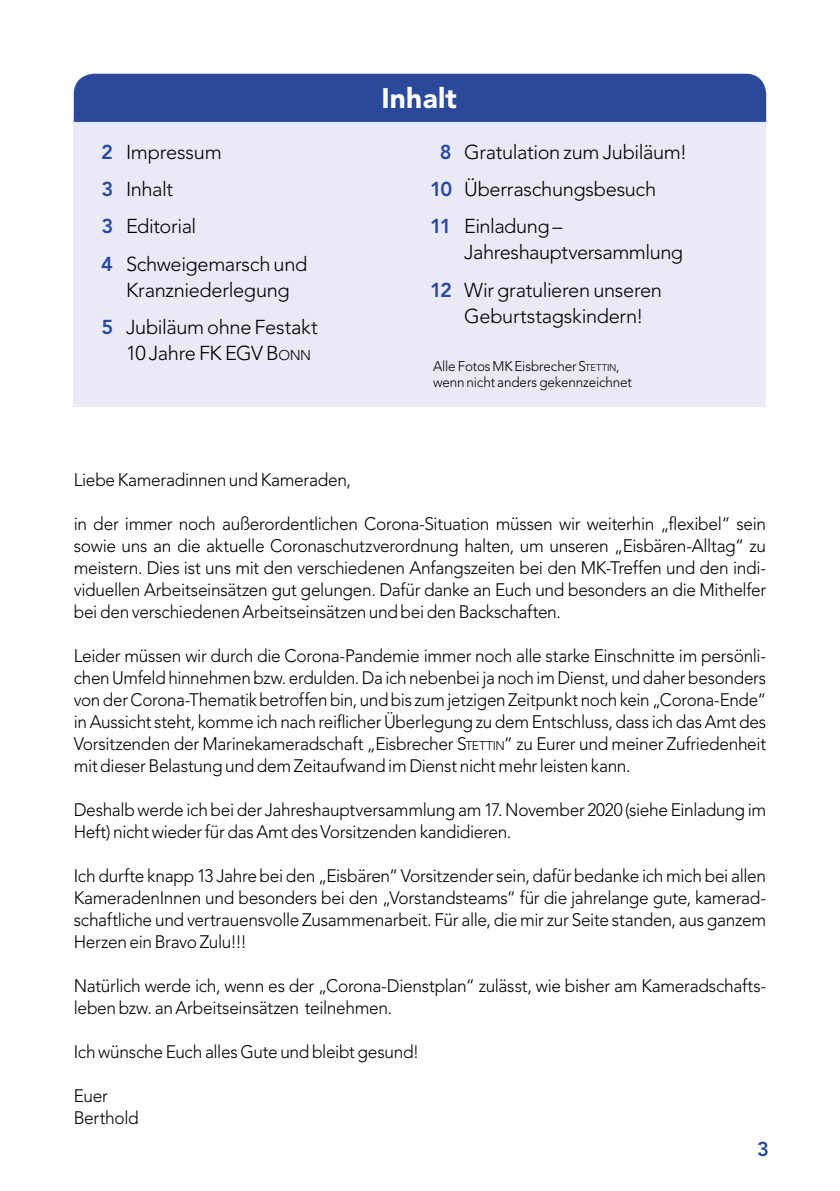
<style>
.page{position:relative;width:840px;height:1191px;background:#fff}
.page>*{position:absolute;margin:0;border:0;box-sizing:border-box;transform-origin:0 0}
.t1{font:900 28px "Avenir";letter-spacing:.01em;color:#fff}
.t2{font:300 20px/37.4px "Avenir";letter-spacing:-.02em;color:#000}
.t3{font:800 20px "Avenir";color:#2a499a}
.t4{font:300 18px/22px "Avenir";letter-spacing:-.02em;color:#000;text-align:justify;scale:.96 1}
.t5{font:300 14px/16px "Avenir";letter-spacing:-.01em;color:#000;scale:.96 1}
.s1{font-weight:800;color:#2a499a}
.s2{font-style:inherit}
.s3{font-size:14px}
.s4{font-size:9.8px}
.s5{font-size:12.6px}
</style>
<div class="page">
<div style="left:74px;top:118px;width:691px;height:289px;background:#eaeaf6"></div>
<div style="left:74px;top:74px;width:691px;height:48px;background:#2a499a"></div>
<p class="t2" style="left:101px;top:133px;width:208px"><span class="s1">2</span> Impressum<br><span class="s1">3</span> Inhalt<br><span class="s1">3</span> Editorial<br><span class="s1">4</span> Schweigemarsch und</p>
<p class="t2" style="left:102px;top:271px;width:217px;text-align:center">Kranzniederlegung<br><span class="s1">5</span> Jubiläum ohne Festakt</p>
<p class="t2" style="left:126px;top:334px;width:186px">10 Jahre FK EGV <span class="s2">B</span><span class="s3">ONN</span></p>
<h1 class="t1" style="left:381px;top:82px;width:77px">Inhalt</h1>
<p class="t2" style="left:430px;top:133px;width:258px;text-indent:10px"><span class="s1">8</span> Gratulation zum Jubiläum!<br><span class="s1">10</span> Überraschungsbesuch<br><span class="s1">11</span> Einladung –</p>
<p class="t2" style="left:430px;top:234px;width:254px;text-indent:34px">Jahreshauptversammlung<br><span class="s1">12</span> Wir gratulieren unseren</p>
<p class="t2" style="left:464px;top:297px;width:181px">Geburtstagskindern!</p>
<p class="t5" style="left:433px;top:358px;width:209px">Alle Fotos MK Eisbrecher <span class="s2">S</span><span class="s4">TETTIN</span>, wenn nicht anders gekennzeichnet</p>
<p class="t4" style="left:74px;top:469px;width:290px">Liebe Kameradinnen und Kameraden,</p>
<p class="t4" style="left:74px;top:513px;width:722px">in der immer noch außerordentlichen Corona-Situation müssen wir weiterhin „flexibel“ sein sowie uns an die aktuelle Coronaschutzverordnung halten, um unseren „Eisbären-Alltag“ zu meistern. Dies ist uns mit den verschiedenen Anfangszeiten bei den MK-Treffen und den indi&shy;viduellen Arbeitseinsätzen gut gelungen. Dafür danke an Euch und besonders an die Mithelfer bei den verschiedenen Arbeitseinsätzen und bei den Backschaften.</p>
<p class="t4" style="left:74px;top:645px;width:722px">Leider müssen wir durch die Corona-Pandemie immer noch alle starke Einschnitte im persönli&shy;chen Umfeld hinnehmen bzw. erdulden. Da ich nebenbei ja noch im Dienst, und daher besonders von der Corona-Thematik betroffen bin, und bis zum jetzigen Zeitpunkt noch kein „Corona-Ende“ in Aussicht steht, komme ich nach reiflicher Überlegung zu dem Entschluss, dass ich das Amt des Vorsitzenden der Marinekameradschaft „Eisbrecher <span class="s2">S</span><span class="s5">TETTIN</span>“ zu Eurer und meiner Zufriedenheit mit dieser Belastung und dem Zeitaufwand im Dienst nicht mehr leisten kann.</p>
<p class="t4" style="left:74px;top:799px;width:722px">Deshalb werde ich bei der Jahreshauptversammlung am 17. November 2020 (siehe Einladung im<br>Heft) nicht wieder für das Amt des Vorsitzenden kandidieren.</p>
<p class="t4" style="left:74px;top:865px;width:722px">Ich durfte knapp 13 Jahre bei den „Eisbären“ Vorsitzender sein, dafür bedanke ich mich bei allen KameradenInnen und besonders bei den „Vorstandsteams“ für die jahrelange gute, kamerad&shy;schaftliche und vertrauensvolle Zusammenarbeit. Für alle, die mir zur Seite standen, aus ganzem Herzen ein Bravo Zulu!!!</p>
<p class="t4" style="left:74px;top:975px;width:722px">Natürlich werde ich, wenn es der „Corona-Dienstplan“ zulässt, wie bisher am Kameradschafts&shy;leben bzw. an Arbeitseinsätzen teilnehmen.</p>
<p class="t4" style="left:74px;top:1041px;width:361px">Ich wünsche Euch alles Gute und bleibt gesund!</p>
<p class="t4" style="left:74px;top:1085px;width:69px">Euer<br>Berthold</p>
<p class="t3" style="left:756px;top:1137px;width:13px">3</p>
</div>
